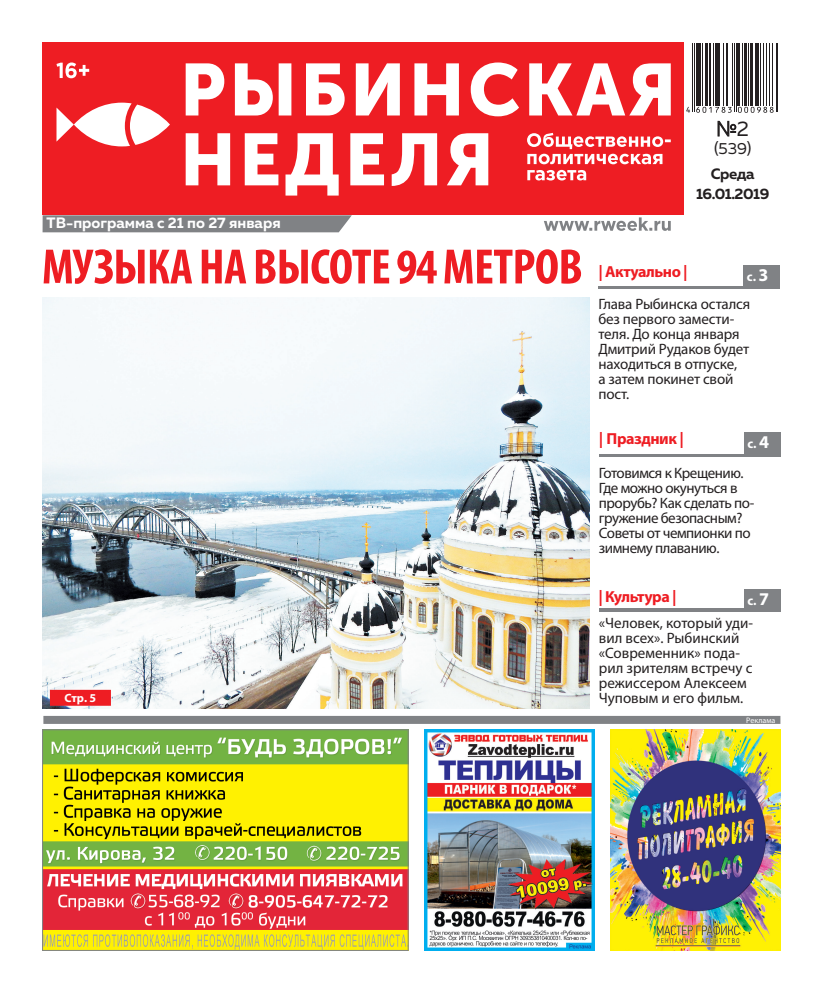
<style>
.page{position:relative;width:823px;height:993px;background:#fff}
.page>*{position:absolute;margin:0;border:0;box-sizing:border-box;transform-origin:0 0}
.Заголовок1{font:700 condensed 50px "Myriad Pro";letter-spacing:-.01em;color:#ee1d23}
.t1{font:300 21px "Arson Pro";color:#231f20}
.нов_рубрика_первой{font:700 16px "Myriad Pro";letter-spacing:-.03em;color:#ee1d23}
.t2{font:16px "Muller Regular 3";color:#231f20}
.Стиль_абзаца_5{font:15px/15px "Myriad Pro";letter-spacing:-.01em;color:#231f20}
.Стиль_абзаца_5-2{font:15px/15px "Myriad Pro";letter-spacing:-.03em;color:#231f20}
.t3{font:700 15px "Muller";color:#fff}
.t4{font:700 15px "Muller";letter-spacing:-.03em;color:#231f20}
.нов_рубрика_первой-2{font:700 13px "Myriad Pro";color:#fff}
.t5{font:700 12px "Myriad Pro";color:#fff}
.t6{font:8px "Myriad Pro";color:#fff}
.s1{font-family:"Muller Regular 3";font-weight:400}
.s2{font-size:18px}
</style>
<div class="page">
<svg style="left:683px;top:42px;width:95px;height:75px"></svg>
<hr style="left:769px;top:43px;width:1px;height:63px;background:#231f20">
<hr style="left:691px;top:43px;width:1px;height:68px;background:#231f20">
<hr style="left:693px;top:43px;width:1px;height:68px;background:#231f20">
<hr style="left:695px;top:43px;width:1px;height:63px;background:#231f20">
<hr style="left:697px;top:43px;width:3px;height:63px;background:#231f20">
<hr style="left:701px;top:43px;width:1px;height:63px;background:#231f20">
<hr style="left:704px;top:43px;width:3px;height:63px;background:#231f20">
<hr style="left:709px;top:43px;width:1px;height:63px;background:#231f20">
<hr style="left:712px;top:43px;width:1px;height:63px;background:#231f20">
<hr style="left:714px;top:43px;width:3px;height:63px;background:#231f20">
<hr style="left:718px;top:43px;width:1px;height:63px;background:#231f20">
<hr style="left:722px;top:43px;width:1px;height:63px;background:#231f20">
<hr style="left:725px;top:43px;width:1px;height:63px;background:#231f20">
<hr style="left:727px;top:43px;width:1px;height:63px;background:#231f20">
<hr style="left:731px;top:43px;width:1px;height:63px;background:#231f20">
<hr style="left:733px;top:43px;width:1px;height:68px;background:#231f20">
<hr style="left:735px;top:43px;width:1px;height:68px;background:#231f20">
<hr style="left:737px;top:43px;width:2px;height:63px;background:#231f20">
<hr style="left:741px;top:43px;width:1px;height:63px;background:#231f20">
<hr style="left:743px;top:43px;width:3px;height:63px;background:#231f20">
<hr style="left:748px;top:43px;width:1px;height:63px;background:#231f20">
<hr style="left:749px;top:43px;width:3px;height:63px;background:#231f20">
<hr style="left:754px;top:43px;width:1px;height:63px;background:#231f20">
<hr style="left:756px;top:43px;width:2px;height:63px;background:#231f20">
<hr style="left:759px;top:43px;width:1px;height:63px;background:#231f20">
<hr style="left:762px;top:43px;width:1px;height:63px;background:#231f20">
<hr style="left:765px;top:43px;width:1px;height:63px;background:#231f20">
<hr style="left:771px;top:43px;width:1px;height:63px;background:#231f20">
<hr style="left:775px;top:43px;width:1px;height:68px;background:#231f20">
<hr style="left:777px;top:43px;width:1px;height:68px;background:#231f20">
<svg style="left:686px;top:107px;width:3px;height:6px"></svg>
<svg style="left:695px;top:107px;width:36px;height:6px"></svg>
<svg style="left:737px;top:107px;width:36px;height:6px"></svg>
<div style="left:42px;top:42px;width:641px;height:173px;background:#ee1d23"></div>
<svg style="left:185px;top:133px;width:303px;height:62px"></svg>
<svg style="left:185px;top:62px;width:485px;height:54px"></svg>
<svg style="left:56px;top:103px;width:114px;height:43px"></svg>
<svg style="left:527px;top:170px;width:59px;height:10px"></svg>
<svg style="left:527px;top:133px;width:143px;height:31px"></svg>
<svg style="left:544px;top:217px;width:126px;height:14px"></svg>
<div style="left:43px;top:715px;width:737px;height:8px;background:#808285"></div>
<svg style="left:717px;top:121px;width:18px;height:15px"></svg>
<svg style="left:43px;top:215px;width:308px;height:17px;background:#848689"></svg>
<svg style="left:56px;top:62px;width:33px;height:16px"></svg>
<img style="left:42px;top:297px;width:547px;height:410px">
<svg style="left:50px;top:689px;width:61px;height:16px"></svg>
<hr style="left:598px;top:608px;width:181px;height:3px;background:#808285">
<hr style="left:598px;top:286px;width:181px;height:2px;background:#808285">
<hr style="left:598px;top:454px;width:182px;height:3px;background:#808285">
<div style="left:743px;top:589px;width:36px;height:19px;background:#808285"></div>
<div style="left:742px;top:265px;width:37px;height:21px;background:#808285"></div>
<div style="left:743px;top:432px;width:36px;height:22px;background:#808285"></div>
<img style="left:44px;top:731px;width:362px;height:217px">
<div style="left:42px;top:729px;width:366px;height:221px;border:1px solid #808285"></div>
<img style="left:424px;top:729px;width:170px;height:221px">
<img style="left:610px;top:729px;width:170px;height:221px">
<p class="t3" style="left:47px;top:213px;width:235px">ТВ-программа с 21 по 27 января</p>
<p class="Заголовок1" style="left:42px;top:235px;width:542px">МУЗЫКА НА ВЫСОТЕ 94 МЕТРОВ</p>
<p class="t5" style="left:64px;top:690px;width:33px">Стр. 5</p>
<p class="t1" style="left:716px;top:117px;width:34px">№<span class="s1">2</span></p>
<p class="t2" style="left:713px;top:139px;width:39px">(539)</p>
<p class="t4" style="left:710px;top:164px;width:45px">Среда</p>
<p class="t4" style="left:695px;top:184px;width:75px">16.01.2019</p>
<p class="нов_рубрика_первой" style="left:598px;top:261px;width:91px">| Актуально |</p>
<p class="нов_рубрика_первой-2" style="left:746px;top:268px;width:23px">с.<span class="s2">3</span></p>
<p class="Стиль_абзаца_5" style="left:598px;top:295px;width:153px">Глава Рыбинска остался без первого замести&shy;теля. До конца января<br>Дмитрий Рудаков будет находиться в отпуске,<br>а затем покинет свой пост.</p>
<p class="нов_рубрика_первой" style="left:598px;top:428px;width:87px">| Праздник |</p>
<p class="нов_рубрика_первой-2" style="left:747px;top:435px;width:23px">с.<span class="s2">4</span></p>
<p class="Стиль_абзаца_5-2" style="left:598px;top:464px;width:157px">Готовимся к Крещению.<br>Где можно окунуться в прорубь? Как сделать по&shy;гружение безопасным?<br>Советы от чемпионки по зимнему плаванию.</p>
<p class="нов_рубрика_первой" style="left:598px;top:586px;width:80px">| Культура |</p>
<p class="нов_рубрика_первой-2" style="left:747px;top:592px;width:23px">с.<span class="s2">7</span></p>
<p class="Стиль_абзаца_5" style="left:598px;top:614px;width:156px">«Человек, который уди&shy;вил всех». Рыбинский «Современник» пода&shy;рил зрителям встречу с режиссером Алексеем<br>Чуповым и его фильм.</p>
<p class="t6" style="left:745px;top:714px;width:30px">Реклама</p>
</div>
